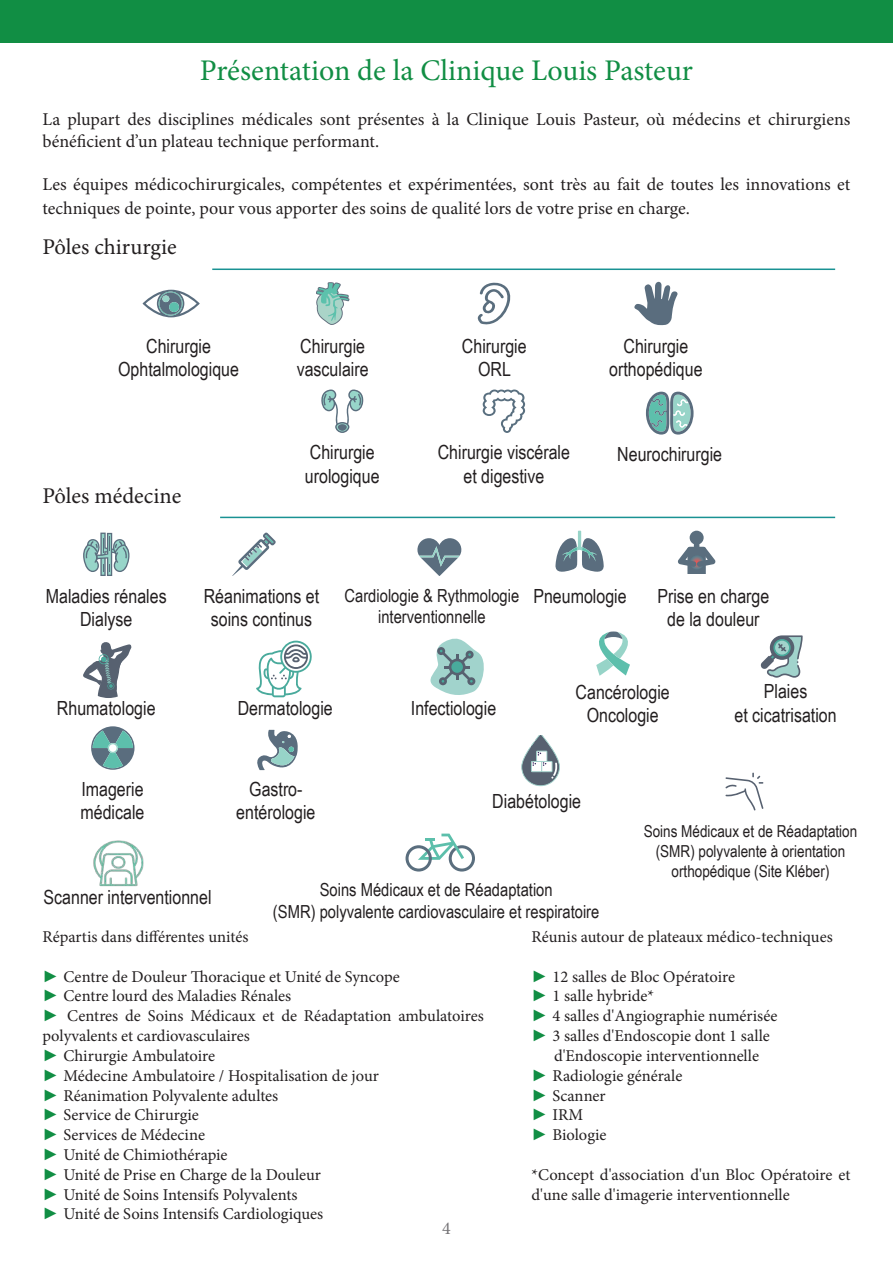
<style>
.page{position:relative;width:893px;height:1263px;background:#fff}
.page>*{position:absolute;margin:0;border:0;box-sizing:border-box;transform-origin:0 0}
.t1{font:30px "Minion Pro";color:#118e44}
.t2{font:22.5px "Minion Pro";color:#231f20}
.t3{font:19.5px/23.4px "Arial Narrow";color:#231f20;text-align:center}
.t4{font:18px/21.6px "Minion Pro";color:#231f20}
.t5{font:18px/21.6px "Arial Narrow";color:#231f20;text-align:center}
.t6{font:18px "Minion Pro";color:#747275}
.t7{font:16.5px/19.8px "Minion Pro";color:#231f20}
.t8{font:16.5px/19.8px "Arial Narrow";color:#231f20;text-align:center}
.s1{font-family:"Arial";font-weight:700;color:#118e44}
</style>
<div class="page">
<div style="left:0;top:0;width:893px;height:43px;background:#118e44"></div>
<svg style="left:596px;top:631px;width:34px;height:45px"></svg>
<svg style="left:417px;top:538px;width:44px;height:38px"></svg>
<svg style="left:316px;top:282px;width:34px;height:43px"></svg>
<svg style="left:477px;top:282px;width:34px;height:43px"></svg>
<svg style="left:634px;top:282px;width:44px;height:43px"></svg>
<svg style="left:321px;top:389px;width:42px;height:44px"></svg>
<div style="left:338px;top:424px;width:9px;height:7px;background:#5a6e7e;border-radius:50%"></div>
<svg style="left:483px;top:389px;width:42px;height:44px"></svg>
<svg style="left:91px;top:726px;width:44px;height:44px"></svg>
<svg style="left:83px;top:533px;width:47px;height:43px"></svg>
<svg style="left:646px;top:392px;width:48px;height:43px"></svg>
<svg style="left:143px;top:290px;width:57px;height:27px"></svg>
<div style="left:169px;top:302px;width:10px;height:10px;background:#5dbfac;border-radius:50%"></div>
<div style="left:162px;top:295px;width:7px;height:7px;background:#97d4c8;border-radius:50%"></div>
<svg style="left:555px;top:531px;width:49px;height:41px"></svg>
<svg style="left:257px;top:729px;width:41px;height:42px"></svg>
<svg style="left:678px;top:531px;width:37px;height:43px"></svg>
<svg style="left:83px;top:642px;width:48px;height:56px"></svg>
<svg style="left:256px;top:641px;width:56px;height:56px"></svg>
<svg style="left:430px;top:638px;width:54px;height:57px"></svg>
<svg style="left:521px;top:736px;width:39px;height:50px"></svg>
<svg style="left:761px;top:635px;width:42px;height:43px"></svg>
<svg style="left:232px;top:533px;width:44px;height:43px"></svg>
<svg style="left:405px;top:833px;width:70px;height:38px"></svg>
<svg style="left:725px;top:773px;width:38px;height:37px"></svg>
<hr style="left:212px;top:268px;width:623px;height:2px;background:#199293">
<hr style="left:220px;top:517px;width:615px;height:1px;background:#199293">
<img style="left:93px;top:840px;width:51px;height:47px">
<h1 class="t1" style="left:200px;top:51px;width:495px">Présentation de la Clinique Louis Pasteur</h1>
<p class="t4" style="left:43px;top:109px;width:809px">La plupart des disciplines médicales sont présentes à la Clinique Louis Pasteur, où médecins et chirurgiens bénéficient d’un plateau technique performant.</p>
<p class="t4" style="left:43px;top:173px;width:809px;line-height:23.4px">Les équipes médicochirurgicales, compétentes et expérimentées, sont très au fait de toutes les innovations et techniques de pointe, pour vous apporter des soins de qualité lors de votre prise en charge.</p>
<h2 class="t2" style="left:43px;top:232px;width:136px">Pôles chirurgie</h2>
<p class="t3" style="left:118px;top:333px;width:122px">Chirurgie<br>Ophtalmologique</p>
<h2 class="t2" style="left:43px;top:480px;width:140px">Pôles médecine</h2>
<p class="t3" style="left:297px;top:333px;width:73px;text-align:left">Chirurgie vasculaire</p>
<p class="t3" style="left:462px;top:333px;width:66px">Chirurgie<br>ORL</p>
<p class="t3" style="left:609px;top:333px;width:95px">Chirurgie orthopédique</p>
<p class="t3" style="left:305px;top:440px;width:76px;text-align:left">Chirurgie urologique</p>
<p class="t3" style="left:438px;top:440px;width:134px">Chirurgie viscérale et digestive</p>
<p class="t3" style="left:617px;top:441px;width:106px">Neurochirurgie</p>
<p class="t3" style="left:46px;top:583px;width:122px">Maladies rénales<br>Dialyse</p>
<p class="t3" style="left:204px;top:583px;width:117px">Réanimations et soins continus</p>
<p class="t5" style="left:345px;top:584px;width:176px">Cardiologie &amp; Rythmologie interventionnelle</p>
<p class="t3" style="left:533px;top:583px;width:95px">Pneumologie</p>
<p class="t3" style="left:657px;top:583px;width:113px">Prise en charge de la douleur</p>
<p class="t3" style="left:57px;top:695px;width:100px">Rhumatologie</p>
<p class="t3" style="left:238px;top:695px;width:97px">Dermatologie</p>
<p class="t3" style="left:411px;top:695px;width:87px">Infectiologie</p>
<p class="t3" style="left:576px;top:679px;width:96px">Cancérologie<br>Oncologie</p>
<p class="t3" style="left:734px;top:679px;width:104px">Plaies<br>et cicatrisation</p>
<p class="t3" style="left:80px;top:777px;width:65px;text-align:left">Imagerie médicale</p>
<p class="t3" style="left:236px;top:777px;width:81px">Gastro&shy;entérologie</p>
<p class="t3" style="left:492px;top:789px;width:90px">Diabétologie</p>
<p class="t3" style="left:44px;top:884px;width:169px">Scanner interventionnel</p>
<p class="t5" style="left:273px;top:878px;width:328px">Soins Médicaux et de Réadaptation<br>(SMR) polyvalente cardiovasculaire et respiratoire</p>
<p class="t8" style="left:644px;top:821px;width:215px">Soins Médicaux et de Réadaptation (SMR) polyvalente à orientation orthopédique (Site Kléber)</p>
<p class="t7" style="left:43px;top:927px;width:207px">Répartis dans différentes unités</p>
<p class="t7" style="left:43px;top:966px;width:443px"><span class="s1">►</span> Centre de Douleur Thoracique et Unité de Syncope<br><span class="s1">►</span> Centre lourd des Maladies Rénales<br><span class="s1">►</span> Centres de Soins Médicaux et de Réadaptation ambulatoires polyvalents et cardiovasculaires<br><span class="s1">►</span> Chirurgie Ambulatoire<br><span class="s1">►</span> Médecine Ambulatoire / Hospitalisation de jour<br><span class="s1">►</span> Réanimation Polyvalente adultes<br><span class="s1">►</span> Service de Chirurgie<br><span class="s1">►</span> Services de Médecine<br><span class="s1">►</span> Unité de Chimiothérapie<br><span class="s1">►</span> Unité de Prise en Charge de la Douleur<br><span class="s1">►</span> Unité de Soins Intensifs Polyvalents<br><span class="s1">►</span> Unité de Soins Intensifs Cardiologiques</p>
<p class="t6" style="left:442px;top:1216px;width:10px">4</p>
<p class="t7" style="left:531px;top:927px;width:303px">Réunis autour de plateaux médico-techniques</p>
<p class="t7" style="left:531px;top:966px;width:205px"><span class="s1">►</span> 12 salles de Bloc Opératoire</p>
<p class="t7" style="left:531px;top:986px;width:124px"><span class="s1">►</span> 1 salle hybride*</p>
<p class="t7" style="left:531px;top:1006px;width:247px"><span class="s1">►</span> 4 salles d'Angiographie numérisée</p>
<p class="t7" style="left:531px;top:1026px;width:240px"><span class="s1">►</span> 3 salles d'Endoscopie dont 1 salle</p>
<p class="t7" style="left:554px;top:1046px;width:207px">d'Endoscopie interventionnelle</p>
<p class="t7" style="left:531px;top:1065px;width:152px"><span class="s1">►</span> Radiologie générale</p>
<p class="t7" style="left:531px;top:1085px;width:76px"><span class="s1">►</span> Scanner</p>
<p class="t7" style="left:531px;top:1105px;width:53px"><span class="s1">►</span> IRM</p>
<p class="t7" style="left:531px;top:1125px;width:77px"><span class="s1">►</span> Biologie</p>
<p class="t7" style="left:531px;top:1164px;width:320px">*Concept d'association d'un Bloc Opératoire et d'une salle d'imagerie interventionnelle</p>
</div>
